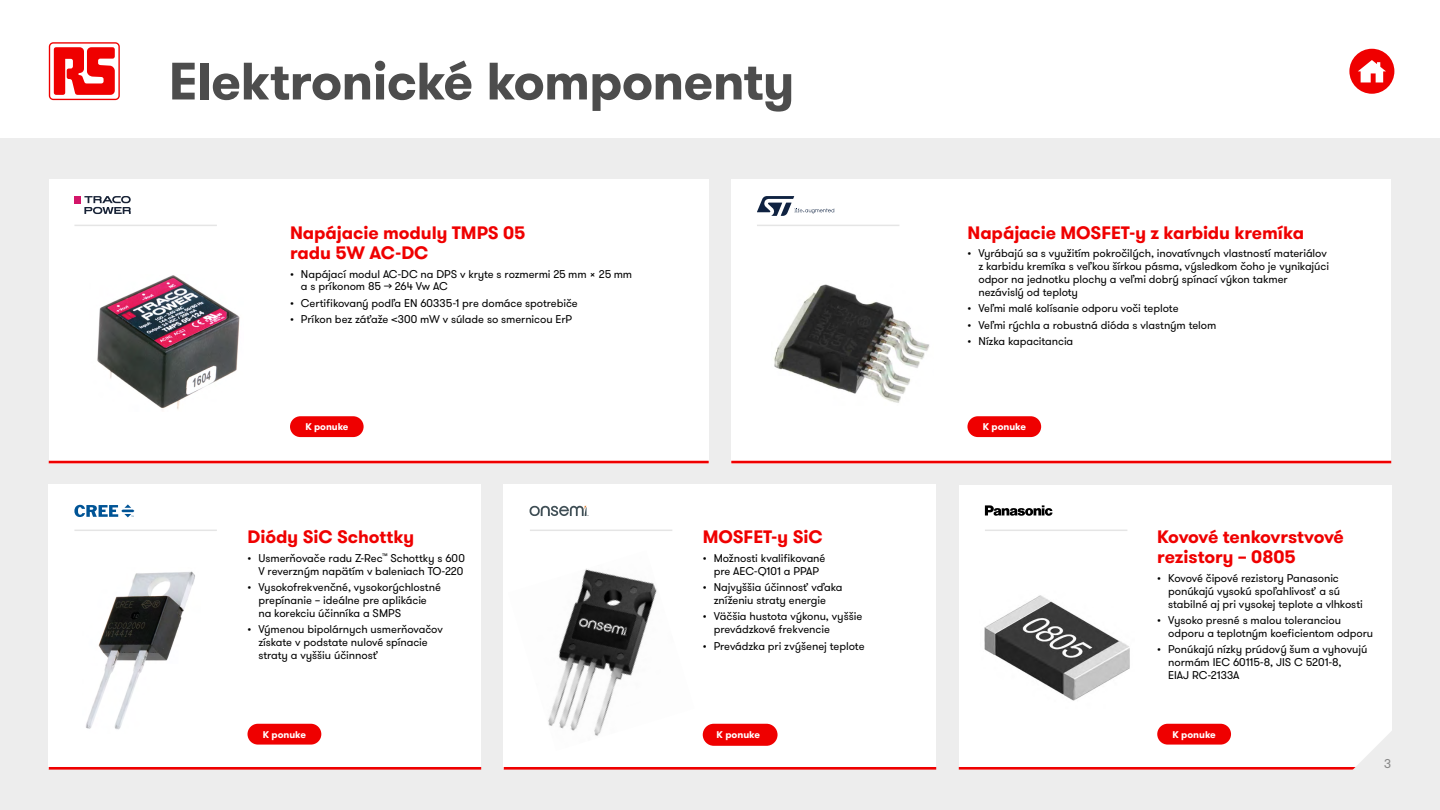
<style>
.page{position:relative;width:1440px;height:810px;background:#fff}
.page>*{position:absolute;margin:0;border:0;box-sizing:border-box;transform-origin:0 0}
.t1{font:700 52.5px "GT Walsheim";letter-spacing:-.02em;color:#4d4d4d}
.t2{font:700 18px/20.2px "GT Walsheim Pro";letter-spacing:-.005em;color:#ef0000}
.t3{font:12.75px "GT Walsheim Pro";color:#878787}
.t4{font:11.25px/12.8px "GT Walsheim Pro";letter-spacing:-.005em;color:#000}
.t5{font:700 9.75px "GT Walsheim";letter-spacing:-.005em;color:#fff}
</style>
<div class="page">
<div style="left:0;top:139px;width:1440px;height:671px;background:#ededed"></div>
<div style="left:959px;top:485px;width:432px;height:285px;background:#fff"></div>
<div style="left:49px;top:484px;width:432px;height:284px;background:#fff"></div>
<div style="left:504px;top:484px;width:432px;height:284px;background:#fff"></div>
<div style="left:45px;top:39px;width:78px;height:65px;background:linear-gradient(to right,#fff,#fff);border-radius:8px"></div>
<svg style="left:49px;top:42px;width:71px;height:58px"></svg>
<div style="left:50px;top:44px;width:68px;height:55px;background:#fff;border-radius:3px"></div>
<svg style="left:54px;top:47px;width:61px;height:48px"></svg>
<svg style="left:1349px;top:49px;width:45px;height:45px"></svg>
<hr style="left:49px;top:767px;width:432px;height:3px;background:#ef0000">
<hr style="left:504px;top:767px;width:432px;height:3px;background:#ef0000">
<hr style="left:959px;top:767px;width:432px;height:3px;background:#ef0000">
<div style="left:49px;top:179px;width:660px;height:284px;background:#fff"></div>
<div style="left:731px;top:179px;width:660px;height:284px;background:#fff"></div>
<hr style="left:49px;top:461px;width:660px;height:2px;background:#ef0000">
<hr style="left:731px;top:461px;width:660px;height:2px;background:#ef0000">
<svg style="left:1312px;top:682px;width:80px;height:88px"></svg>
<img style="left:97px;top:275px;width:143px;height:135px">
<img style="left:774px;top:284px;width:156px;height:119px">
<img style="left:86px;top:571px;width:109px;height:159px">
<img style="left:984px;top:595px;width:146px;height:106px">
<img style="left:548px;top:568px;width:109px;height:168px">
<div style="left:290px;top:416px;width:74px;height:21px;background:#ef0000;border-radius:10px"></div>
<div style="left:248px;top:724px;width:73px;height:21px;background:#ef0000;border-radius:10px"></div>
<div style="left:967px;top:416px;width:74px;height:21px;background:#ef0000;border-radius:10px"></div>
<div style="left:703px;top:724px;width:75px;height:22px;background:#ef0000;border-radius:11px"></div>
<div style="left:1157px;top:724px;width:74px;height:21px;background:#ef0000;border-radius:10px"></div>
<hr style="left:74px;top:225px;width:143px;height:1px;background:#ccc">
<hr style="left:757px;top:225px;width:142px;height:1px;background:#ccc">
<hr style="left:74px;top:530px;width:143px;height:1px;background:#ccc">
<hr style="left:530px;top:530px;width:142px;height:1px;background:#ccc">
<hr style="left:985px;top:530px;width:142px;height:1px;background:#ccc">
<svg style="left:530px;top:506px;width:59px;height:10px"></svg>
<svg style="left:74px;top:196px;width:57px;height:18px"></svg>
<svg style="left:757px;top:196px;width:77px;height:20px"></svg>
<svg style="left:985px;top:505px;width:68px;height:11px"></svg>
<svg style="left:74px;top:504px;width:60px;height:13px"></svg>
<p class="t1" style="left:169px;top:47px;width:627px">Elektronické komponenty</p>
<p class="t2" style="left:290px;top:222px;width:237px">Napájacie moduly TMPS 05 radu 5W AC-DC</p>
<p class="t4" style="left:301px;top:267px;width:333px;text-indent:-11px">• Napájací modul AC-DC na DPS v kryte s rozmermi 25 mm × 25 mm a s príkonom 85 → 264 Vw AC</p>
<p class="t4" style="left:290px;top:297px;width:289px">• Certifikovaný podľa EN 60335-1 pre domáce spotrebiče</p>
<p class="t4" style="left:290px;top:313px;width:284px">• Príkon bez záťaže &lt;300 mW v súlade so smernicou ErP</p>
<p class="t5" style="left:305px;top:421px;width:45px">K ponuke</p>
<p class="t2" style="left:248px;top:527px;width:168px">Diódy SiC Schottky</p>
<p class="t4" style="left:248px;top:552px;width:219px;text-align:right">• Usmerňovače radu Z-Rec<sup>™</sup> Schottky s 600<br>V reverzným napätím v baleniach TO-220</p>
<p class="t4" style="left:258px;top:581px;width:184px;text-indent:-11px">• Vysokofrekvenčné, vysokorýchlostné prepínanie – ideálne pre aplikácie na korekciu účinníka a SMPS</p>
<p class="t4" style="left:258px;top:623px;width:186px;text-indent:-11px">• Výmenou bipolárnych usmerňovačov získate v podstate nulové spínacie straty a vyššiu účinnosť</p>
<p class="t5" style="left:263px;top:728px;width:45px">K ponuke</p>
<p class="t2" style="left:967px;top:222px;width:338px">Napájacie MOSFET-y z karbidu kremíka</p>
<p class="t4" style="left:978px;top:247px;width:352px;text-indent:-11px">• Vyrábajú sa s využitím pokročilých, inovatívnych vlastností materiálov z karbidu kremíka s veľkou šírkou pásma, výsledkom čoho je vynikajúci odpor na jednotku plochy a veľmi dobrý spínací výkon takmer nezávislý od teploty</p>
<p class="t4" style="left:967px;top:302px;width:213px">• Veľmi malé kolísanie odporu voči teplote</p>
<p class="t4" style="left:967px;top:318px;width:250px">• Veľmi rýchla a robustná dióda s vlastným telom</p>
<p class="t4" style="left:967px;top:335px;width:107px">• Nízka kapacitancia</p>
<p class="t5" style="left:983px;top:421px;width:45px">K ponuke</p>
<p class="t2" style="left:703px;top:527px;width:121px">MOSFET-y SiC</p>
<p class="t4" style="left:703px;top:552px;width:124px;text-align:center">• Možnosti kvalifikované pre AEC-Q101 a PPAP</p>
<p class="t4" style="left:703px;top:581px;width:141px;text-align:center">• Najvyššia účinnosť vďaka zníženiu straty energie</p>
<p class="t4" style="left:714px;top:610px;width:150px;text-indent:-11px">• Väčšia hustota výkonu, vyššie prevádzkové frekvencie</p>
<p class="t4" style="left:703px;top:639px;width:163px">• Prevádzka pri zvýšenej teplote</p>
<p class="t2" style="left:1157px;top:527px;width:188px">Kovové tenkovrstvové rezistory – 0805</p>
<p class="t4" style="left:1168px;top:572px;width:196px;text-indent:-11px">• Kovové čipové rezistory Panasonic ponúkajú vysokú spoľahlivosť a sú stabilné aj pri vysokej teplote a vlhkosti</p>
<p class="t4" style="left:1168px;top:614px;width:207px;text-indent:-11px">• Vysoko presné s malou toleranciou odporu a teplotným koeficientom odporu</p>
<p class="t4" style="left:1168px;top:643px;width:201px;text-indent:-11px">• Ponúkajú nízky prúdový šum a vyhovujú normám IEC 60115-8, JIS C 5201-8,<br>EIAJ RC-2133A</p>
<p class="t5" style="left:717px;top:729px;width:45px">K ponuke</p>
<p class="t5" style="left:1173px;top:728px;width:45px">K ponuke</p>
<p class="t3" style="left:1384px;top:756px;width:9px">3</p>
</div>
